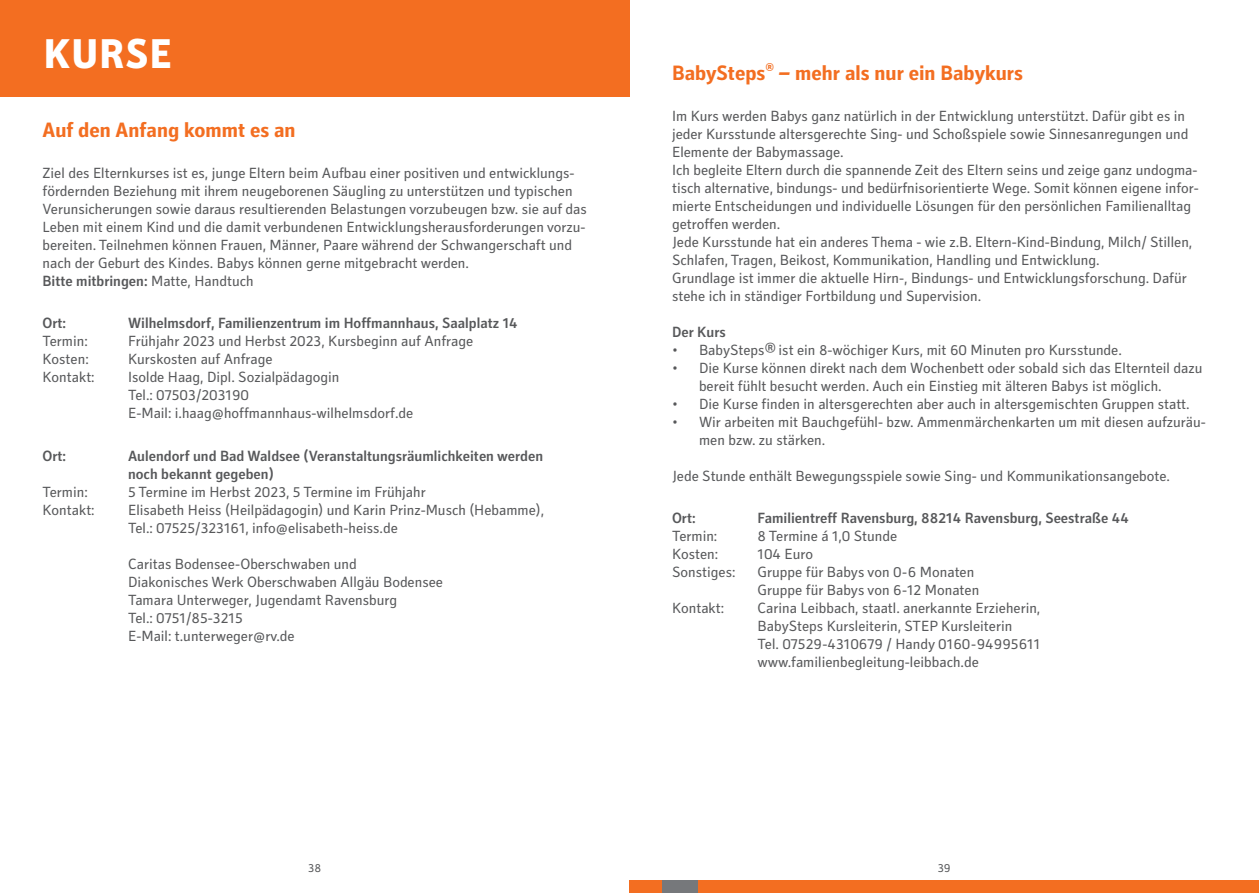
<style>
.page{position:relative;width:1259px;height:893px;background:#fff}
.page>*{position:absolute;margin:0;border:0;box-sizing:border-box;transform-origin:0 0}
.t1{font:800 42px "Secca";letter-spacing:.03em;color:#fff}
.t2{font:700 21px "Secca";color:#f36e21}
.t3{font:15px/18px "Secca";color:#57585a}
.t4{font:500 15px/18px "Secca";color:#57585a}
.t5{font:12px "Secca";color:#57585a}
.s1{font-weight:500}
</style>
<div class="page">
<div style="left:662px;top:880px;width:36px;height:13px;background:#76787b"></div>
<div style="left:698px;top:880px;width:561px;height:13px;background:#f36e21"></div>
<div style="left:629px;top:880px;width:33px;height:13px;background:#f36e21"></div>
<div style="left:0;top:0;width:629px;height:97px;background:#f36e21"></div>
<h1 class="t1" style="left:44px;top:29px;width:130px">KURSE</h1>
<h2 class="t2" style="left:43px;top:117px;width:255px">Auf den Anfang kommt es an</h2>
<p class="t3" style="left:43px;top:165px;width:546px">Ziel des Elternkurses ist es, junge Eltern beim Aufbau einer positiven und entwicklungs&shy;fördernden Beziehung mit ihrem neugeborenen Säugling zu unterstützen und typischen Verunsicherungen sowie daraus resultierenden Belastungen vorzubeugen bzw. sie auf das Leben mit einem Kind und die damit verbundenen Entwicklungsherausforderungen vorzu&shy;bereiten. Teilnehmen können Frauen, Männer, Paare während der Schwangerschaft und nach der Geburt des Kindes. Babys können gerne mitgebracht werden.<br><span class="s1">Bitte mitbringen:</span> Matte, Handtuch</p>
<p class="t4" style="left:43px;top:314px;width:25px">Ort:</p>
<p class="t4" style="left:128px;top:314px;width:391px">Wilhelmsdorf, Familienzentrum im Hoffmannhaus, Saalplatz 14</p>
<p class="t3" style="left:43px;top:332px;width:47px">Termin:</p>
<p class="t3" style="left:128px;top:332px;width:347px">Frühjahr 2023 und Herbst 2023, Kursbeginn auf Anfrage</p>
<p class="t3" style="left:43px;top:350px;width:48px">Kosten:</p>
<p class="t3" style="left:128px;top:350px;width:146px">Kurskosten auf Anfrage</p>
<p class="t3" style="left:43px;top:368px;width:54px">Kontakt:</p>
<p class="t3" style="left:128px;top:368px;width:287px">Isolde Haag, Dipl. Sozialpädagogin<br>Tel.: 07503/203190<br>E-Mail: i.haag@hoffmannhaus-wilhelmsdorf.de</p>
<p class="t4" style="left:43px;top:447px;width:25px">Ort:</p>
<p class="t4" style="left:128px;top:447px;width:417px">Aulendorf und Bad Waldsee (Veranstaltungsräumlichkeiten werden noch bekannt gegeben)</p>
<p class="t3" style="left:43px;top:483px;width:47px">Termin:</p>
<p class="t3" style="left:128px;top:483px;width:299px">5 Termine im Herbst 2023, 5 Termine im Frühjahr</p>
<p class="t3" style="left:43px;top:501px;width:54px">Kontakt:</p>
<p class="t3" style="left:128px;top:501px;width:418px">Elisabeth Heiss (Heilpädagogin) und Karin Prinz-Musch (Hebamme),<br>Tel.: 07525/323161, info@elisabeth-heiss.de</p>
<p class="t3" style="left:128px;top:555px;width:316px">Caritas Bodensee-Oberschwaben und<br>Diakonisches Werk Oberschwaben Allgäu Bodensee Tamara Unterweger, Jugendamt Ravensburg<br>Tel.: 0751/85-3215<br>E-Mail: t.unterweger@rv.de</p>
<h2 class="t2" style="left:672px;top:60px;width:352px">BabySteps<sup>®</sup> ‒ mehr als nur ein Babykurs</h2>
<p class="t3" style="left:672px;top:108px;width:528px">Im Kurs werden Babys ganz natürlich in der Entwicklung unterstützt. Dafür gibt es in jeder Kursstunde altersgerechte Sing- und Schoßspiele sowie Sinnesanregungen und Elemente der Babymassage.<br>Ich begleite Eltern durch die spannende Zeit des Eltern seins und zeige ganz undogma&shy;tisch alternative, bindungs- und bedürfnisorientierte Wege. Somit können eigene infor&shy;mierte Entscheidungen und individuelle Lösungen für den persönlichen Familienalltag getroffen werden.<br>Jede Kursstunde hat ein anderes Thema - wie z.B. Eltern-Kind-Bindung, Milch/ Stillen, Schlafen, Tragen, Beikost, Kommunikation, Handling und Entwicklung.<br>Grundlage ist immer die aktuelle Hirn-, Bindungs- und Entwicklungsforschung. Dafür stehe ich in ständiger Fortbildung und Supervision.</p>
<p class="t4" style="left:672px;top:324px;width:55px">Der Kurs</p>
<p class="t3" style="left:672px;top:342px;width:451px">• BabySteps® ist ein 8-wöchiger Kurs, mit 60 Minuten pro Kursstunde.</p>
<p class="t3" style="left:699px;top:360px;width:505px;text-indent:-27px">• Die Kurse können direkt nach dem Wochenbett oder sobald sich das Elternteil dazu bereit fühlt besucht werden. Auch ein Einstieg mit älteren Babys ist möglich.</p>
<p class="t3" style="left:672px;top:396px;width:519px">• Die Kurse finden in altersgerechten aber auch in altersgemischten Gruppen statt.</p>
<p class="t3" style="left:699px;top:414px;width:508px;text-indent:-27px">• Wir arbeiten mit Bauchgefühl- bzw. Ammenmärchenkarten um mit diesen aufzuräu&shy;men bzw. zu stärken.</p>
<p class="t3" style="left:672px;top:468px;width:499px">Jede Stunde enthält Bewegungsspiele sowie Sing- und Kommunikationsangebote.</p>
<p class="t4" style="left:672px;top:509px;width:25px">Ort:</p>
<p class="t4" style="left:757px;top:509px;width:373px">Familientreff Ravensburg, 88214 Ravensburg, Seestraße 44</p>
<p class="t3" style="left:672px;top:527px;width:47px">Termin:</p>
<p class="t3" style="left:757px;top:527px;width:141px">8 Termine á 1,0 Stunde</p>
<p class="t3" style="left:672px;top:545px;width:48px">Kosten:</p>
<p class="t3" style="left:757px;top:545px;width:57px">104 Euro</p>
<p class="t3" style="left:672px;top:563px;width:65px">Sonstiges:</p>
<p class="t3" style="left:757px;top:563px;width:223px">Gruppe für Babys von 0-6 Monaten<br>Gruppe für Babys von 6-12 Monaten</p>
<p class="t3" style="left:672px;top:599px;width:54px">Kontakt:</p>
<p class="t3" style="left:757px;top:599px;width:284px">Carina Leibbach, staatl. anerkannte Erzieherin, BabySteps Kursleiterin, STEP Kursleiterin<br>Tel. 07529-4310679 / Handy 0160-94995611 www.familienbegleitung-leibbach.de</p>
<p class="t5" style="left:308px;top:860px;width:15px">38</p>
<p class="t5" style="left:937px;top:860px;width:15px">39</p>
</div>
